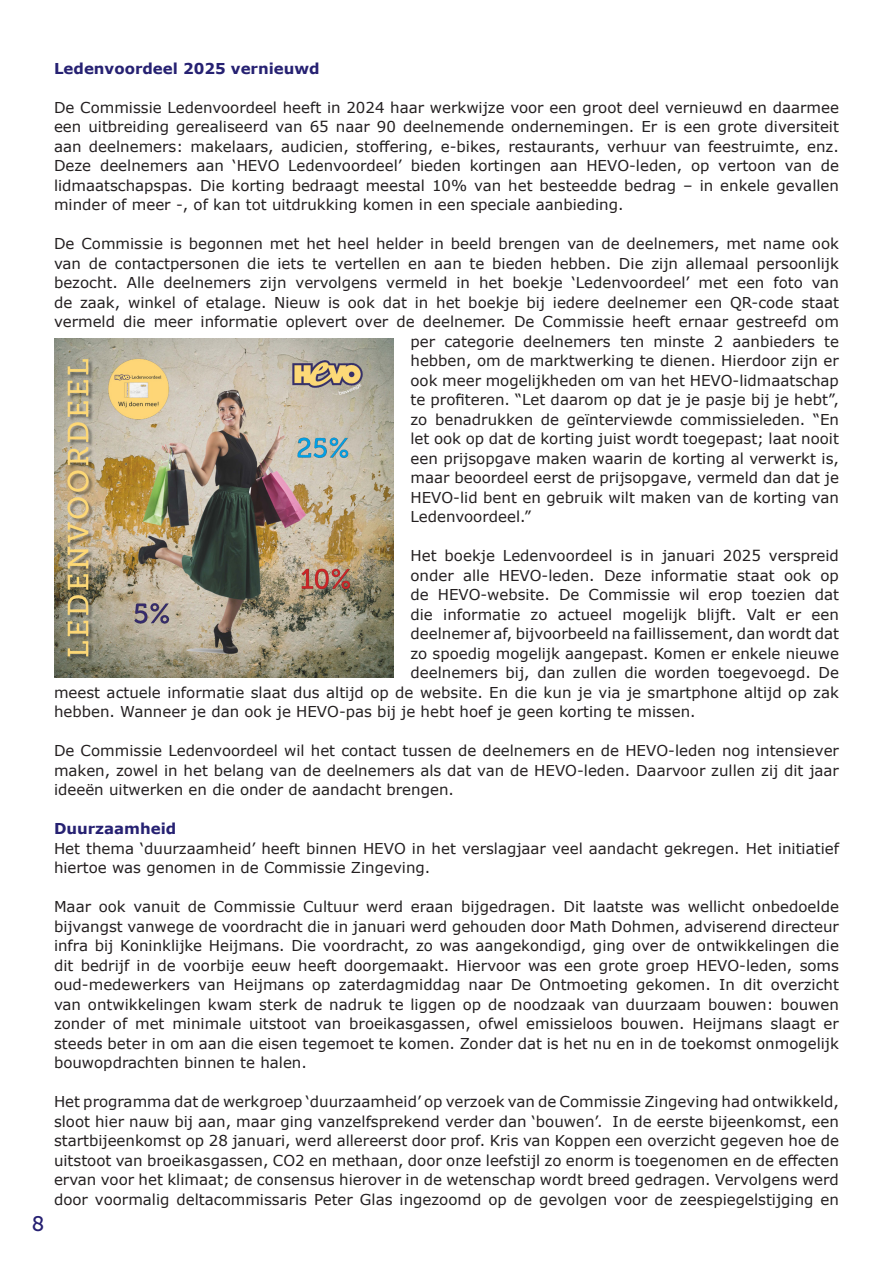
<style>
.page{position:relative;width:893px;height:1263px;background:#fff}
.page>*{position:absolute;margin:0;border:0;box-sizing:border-box;transform-origin:0 0}
.t1{font:21px "Museo Slab 500";color:#262072}
.t2{font:15px/19.5px "Verdana";color:#231f20;text-align:justify}
.t3{font:700 15px "Verdana";color:#262172}
</style>
<div class="page">
<img style="left:54px;top:338px;width:339px;height:339px">
<h1 class="t1" style="left:32px;top:1212px;width:14px">8</h1>
<p class="t3" style="left:54px;top:57px;width:267px">Ledenvoordeel 2025 vernieuwd</p>
<p class="t2" style="left:54px;top:97px;width:786px">De Commissie Ledenvoordeel heeft in 2024 haar werkwijze voor een groot deel vernieuwd en daarmee een uitbreiding gerealiseerd van 65 naar 90 deelnemende ondernemingen. Er is een grote diversiteit aan deelnemers: makelaars, audicien, stoffering, e-bikes, restaurants, verhuur van feestruimte, enz.<br>Deze deelnemers aan ‘HEVO Ledenvoordeel’ bieden kortingen aan HEVO-leden, op vertoon van de lidmaatschapspas. Die korting bedraagt meestal 10% van het besteedde bedrag – in enkele gevallen minder of meer -, of kan tot uitdrukking komen in een speciale aanbieding.</p>
<p class="t2" style="left:54px;top:234px;width:786px">De Commissie is begonnen met het heel helder in beeld brengen van de deelnemers, met name ook</p>
<p class="t2" style="left:54px;top:253px;width:786px">van de contactpersonen die iets te vertellen en aan te bieden hebben. Die zijn allemaal persoonlijk</p>
<p class="t2" style="left:54px;top:273px;width:786px">bezocht. Alle deelnemers zijn vervolgens vermeld in het boekje ‘Ledenvoordeel’ met een foto van</p>
<p class="t2" style="left:54px;top:292px;width:786px">de zaak, winkel of etalage. Nieuw is ook dat in het boekje bij iedere deelnemer een QR-code staat</p>
<p class="t2" style="left:54px;top:312px;width:786px">vermeld die meer informatie oplevert over de deelnemer. De Commissie heeft ernaar gestreefd om</p>
<p class="t2" style="left:410px;top:331px;width:430px">per categorie deelnemers ten minste 2 aanbieders te</p>
<p class="t2" style="left:410px;top:351px;width:430px">hebben, om de marktwerking te dienen. Hierdoor zijn er</p>
<p class="t2" style="left:410px;top:370px;width:430px">ook meer mogelijkheden om van het HEVO-lidmaatschap</p>
<p class="t2" style="left:410px;top:390px;width:430px">te profiteren. “Let daarom op dat je je pasje bij je hebt”,</p>
<p class="t2" style="left:410px;top:409px;width:430px">zo benadrukken de geïnterviewde commissieleden. “En</p>
<p class="t2" style="left:410px;top:429px;width:430px">let ook op dat de korting juist wordt toegepast; laat nooit</p>
<p class="t2" style="left:410px;top:448px;width:430px">een prijsopgave maken waarin de korting al verwerkt is,</p>
<p class="t2" style="left:410px;top:468px;width:430px">maar beoordeel eerst de prijsopgave, vermeld dan dat je</p>
<p class="t2" style="left:410px;top:487px;width:430px">HEVO-lid bent en gebruik wilt maken van de korting van</p>
<p class="t2" style="left:410px;top:507px;width:122px">Ledenvoordeel.”</p>
<p class="t2" style="left:410px;top:546px;width:430px">Het boekje Ledenvoordeel is in januari 2025 verspreid</p>
<p class="t2" style="left:410px;top:565px;width:430px">onder alle HEVO-leden. Deze informatie staat ook op</p>
<p class="t2" style="left:410px;top:585px;width:430px">de HEVO-website. De Commissie wil erop toezien dat</p>
<p class="t2" style="left:410px;top:604px;width:430px">die informatie zo actueel mogelijk blijft. Valt er een</p>
<p class="t2" style="left:410px;top:624px;width:430px">deelnemer af, bijvoorbeeld na faillissement, dan wordt dat</p>
<p class="t2" style="left:410px;top:643px;width:430px">zo spoedig mogelijk aangepast. Komen er enkele nieuwe</p>
<p class="t2" style="left:410px;top:663px;width:430px">deelnemers bij, dan zullen die worden toegevoegd. De</p>
<p class="t2" style="left:54px;top:682px;width:786px">meest actuele informatie slaat dus altijd op de website. En die kun je via je smartphone altijd op zak</p>
<p class="t2" style="left:54px;top:702px;width:643px">hebben. Wanneer je dan ook je HEVO-pas bij je hebt hoef je geen korting te missen.</p>
<p class="t2" style="left:54px;top:741px;width:786px">De Commissie Ledenvoordeel wil het contact tussen de deelnemers en de HEVO-leden nog intensiever maken, zowel in het belang van de deelnemers als dat van de HEVO-leden. Daarvoor zullen zij dit jaar ideeën uitwerken en die onder de aandacht brengen.</p>
<p class="t3" style="left:54px;top:818px;width:124px">Duurzaamheid</p>
<p class="t2" style="left:54px;top:838px;width:786px">Het thema ‘duurzaamheid’ heeft binnen HEVO in het verslagjaar veel aandacht gekregen. Het initiatief hiertoe was genomen in de Commissie Zingeving.</p>
<p class="t2" style="left:54px;top:897px;width:786px">Maar ook vanuit de Commissie Cultuur werd eraan bijgedragen. Dit laatste was wellicht onbedoelde bijvangst vanwege de voordracht die in januari werd gehouden door Math Dohmen, adviserend directeur infra bij Koninklijke Heijmans. Die voordracht, zo was aangekondigd, ging over de ontwikkelingen die dit bedrijf in de voorbije eeuw heeft doorgemaakt. Hiervoor was een grote groep HEVO-leden, soms oud-medewerkers van Heijmans op zaterdagmiddag naar De Ontmoeting gekomen. In dit overzicht van ontwikkelingen kwam sterk de nadruk te liggen op de noodzaak van duurzaam bouwen: bouwen zonder of met minimale uitstoot van broeikasgassen, ofwel emissieloos bouwen. Heijmans slaagt er steeds beter in om aan die eisen tegemoet te komen. Zonder dat is het nu en in de toekomst onmogelijk bouwopdrachten binnen te halen.</p>
<p class="t2" style="left:54px;top:1092px;width:786px">Het programma dat de werkgroep ‘duurzaamheid’ op verzoek van de Commissie Zingeving had ontwikkeld, sloot hier nauw bij aan, maar ging vanzelfsprekend verder dan ‘bouwen’. In de eerste bijeenkomst, een startbijeenkomst op 28 januari, werd allereerst door prof. Kris van Koppen een overzicht gegeven hoe de uitstoot van broeikasgassen, CO2 en methaan, door onze leefstijl zo enorm is toegenomen en de effecten ervan voor het klimaat; de consensus hierover in de wetenschap wordt breed gedragen. Vervolgens werd door voormalig deltacommissaris Peter Glas ingezoomd op de gevolgen voor de zeespiegelstijging en</p>
</div>
